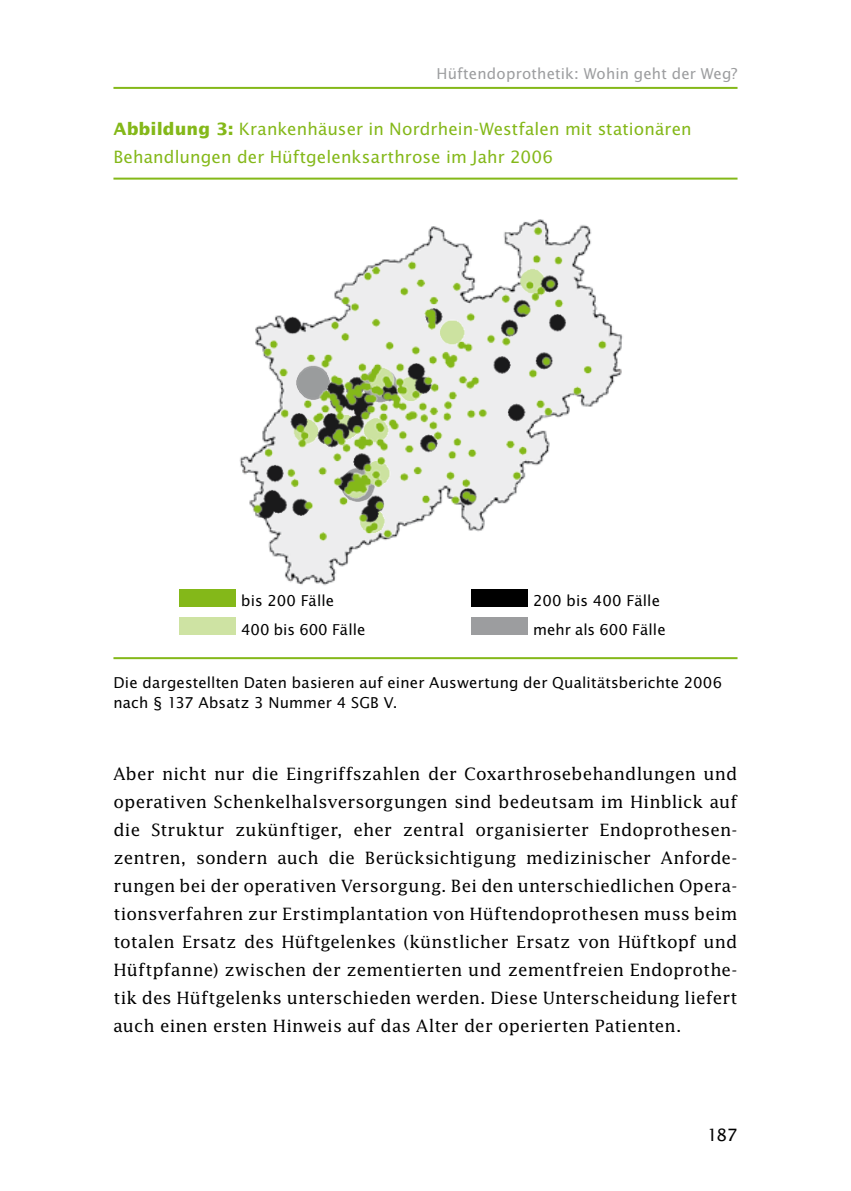
<style>
.page{position:relative;width:851px;height:1191px;background:#fff}
.page>*{position:absolute;margin:0;border:0;box-sizing:border-box;transform-origin:0 0}
.t1{font:17px/28px "Lucida";letter-spacing:.01em;color:#000;text-align:justify}
.t2{font:17px/28px "Lucida Sans";letter-spacing:.005em;color:#84b819}
.t3{font:17px "Lucida Sans";color:#000}
.t4{font:15px/20px "Lucida Sans";letter-spacing:.005em;color:#000}
.t5{font:15px "Lucida Sans";letter-spacing:.01em;color:#9c9d9f}
.s1{font-weight:700}
</style>
<div class="page">
<hr style="left:113px;top:87px;width:624px;height:2px;background:#84b819">
<hr style="left:113px;top:178px;width:624px;height:2px;background:#84b819">
<div style="left:471px;top:589px;width:56px;height:17px;background:#000"></div>
<div style="left:179px;top:589px;width:56px;height:17px;background:#84b819"></div>
<hr style="left:113px;top:657px;width:624px;height:2px;background:#84b819">
<div style="left:179px;top:618px;width:56px;height:17px;background:#cee3a3"></div>
<div style="left:471px;top:618px;width:56px;height:17px;background:#9c9d9f"></div>
<img style="left:239px;top:219px;width:384px;height:367px">
<p class="t5" style="left:436px;top:65px;width:302px">Hüftendoprothetik: Wohin geht der Weg?</p>
<p class="t2" style="left:113px;top:115px;width:579px"><span class="s1">Abbildung 3:</span> Krankenhäuser in Nordrhein-Westfalen mit stationären<br>Behandlungen der Hüftgelenksarthrose im Jahr 2006</p>
<p class="t4" style="left:241px;top:590px;width:95px">bis 200 Fälle</p>
<p class="t4" style="left:533px;top:590px;width:128px">200 bis 400 Fälle</p>
<p class="t4" style="left:241px;top:619px;width:126px">400 bis 600 Fälle</p>
<p class="t4" style="left:533px;top:619px;width:134px">mehr als 600 Fälle</p>
<p class="t4" style="left:113px;top:672px;width:610px">Die dargestellten Daten basieren auf einer Auswertung der Qualitätsberichte 2006 nach § 137 Absatz 3 Nummer 4 SGB V.</p>
<p class="t1" style="left:113px;top:759px;width:625px">Aber nicht nur die Eingriffszahlen der Coxarthrosebehandlungen und operativen Schenkelhalsversorgungen sind bedeutsam im Hinblick auf die Struktur zukünftiger, eher zentral organisierter Endoprothesen&shy;zentren, sondern auch die Berücksichtigung medizinischer Anforde&shy;rungen bei der operativen Versorgung. Bei den unterschiedlichen Opera&shy;tionsverfahren zur Erstimplantation von Hüftendoprothesen muss beim totalen Ersatz des Hüftgelenkes (künstlicher Ersatz von Hüftkopf und Hüftpfanne) zwischen der zementierten und zementfreien Endoprothe&shy;tik des Hüftgelenks unterschieden werden. Diese Unterscheidung liefert auch einen ersten Hinweis auf das Alter der operierten Patienten.</p>
<p class="t3" style="left:707px;top:1124px;width:32px">187</p>
</div>
